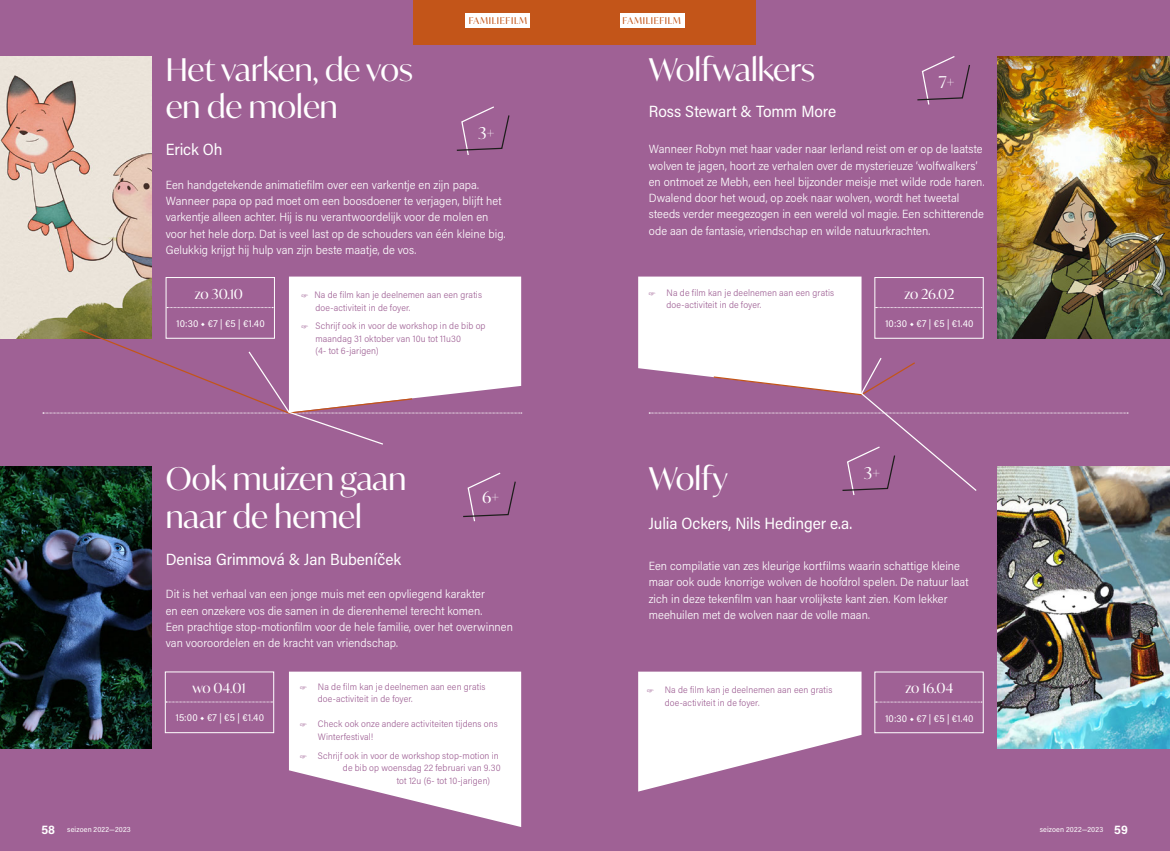
<style>
.page{position:relative;width:1170px;height:851px;background:#fff}
.page>*{position:absolute;margin:0;border:0;box-sizing:border-box;transform-origin:0 0}
.t1{font:31.25px/37.5px "Ivy Mode";color:#fff}
.t2{font:16.25px "Acumin Pro Semi Cond";letter-spacing:-.005em;color:#fff}
.t3{font:16.25px "Ivy Mode";color:#fff}
.t4{font:13.75px "Ivy Mode";letter-spacing:-.005em;color:#fff}
.t5{font:300 11.88px/16.2px "Acumin Pro Semi Cond";letter-spacing:.005em;color:#fff}
.t6{font:10px "Acumin Pro Semi Cond";letter-spacing:.015em;color:#fff}
.t7{font:300 9.38px/12.5px "Acumin Pro Semi Cond";letter-spacing:.015em;color:#9f6195}
.t8{font:9.38px "Ivy Mode";letter-spacing:.08em;color:#c35519}
.t9{font:7.5px "Acumin Pro Semi Cond";letter-spacing:.025em;color:#fff}
.s1{font-weight:600}
.s2{font-family:"Director";font-weight:400}
.s3{font-weight:700;font-size:12.5px}
</style>
<div class="page">
<div style="left:0;top:0;width:1169px;height:850px;background:#9f6195"></div>
<div style="left:165px;top:671px;width:109px;height:61px;border:1px solid #fff"></div>
<svg style="left:166px;top:701px;width:106px;height:1px"></svg>
<img style="left:0;top:57px;width:151px;height:281px">
<img style="left:0;top:466px;width:151px;height:282px">
<svg style="left:289px;top:671px;width:232px;height:155px"></svg>
<svg style="left:43px;top:276px;width:479px;height:169px"></svg>
<div style="left:413px;top:0;width:342px;height:44px;background:#c35519"></div>
<div style="left:465px;top:14px;width:65px;height:14px;background:#fff"></div>
<svg style="left:456px;top:106px;width:54px;height:49px"></svg>
<svg style="left:463px;top:472px;width:53px;height:50px"></svg>
<div style="left:874px;top:671px;width:109px;height:62px;border:1px solid #fff"></div>
<svg style="left:875px;top:701px;width:106px;height:1px"></svg>
<img style="left:997px;top:57px;width:172px;height:281px">
<img style="left:997px;top:466px;width:172px;height:282px">
<svg style="left:638px;top:671px;width:223px;height:120px"></svg>
<div style="left:619px;top:14px;width:65px;height:14px;background:#fff"></div>
<svg style="left:917px;top:56px;width:53px;height:49px"></svg>
<svg style="left:638px;top:276px;width:489px;height:220px"></svg>
<h1 class="t1" style="left:166px;top:50px;width:248px">Het varken, de vos en de molen</h1>
<h2 class="t2" style="left:166px;top:138px;width:58px">Erick Oh</h2>
<p class="t8" style="left:468px;top:15px;width:60px">FAMILIEFILM</p>
<h2 class="t3" style="left:478px;top:122px;width:18px">3+</h2>
<p class="t5" style="left:166px;top:176px;width:341px">Een handgetekende animatiefilm over een varkentje en zijn papa.<br>Wanneer papa op pad moet om een boosdoener te verjagen, blijft het varkentje alleen achter. Hij is nu verantwoordelijk voor de molen en voor het hele dorp. Dat is veel last op de schouders van één kleine big.<br>Gelukkig krijgt hij hulp van zijn beste maatje, de vos.</p>
<p class="t4" style="left:195px;top:284px;width:50px">zo 30.10</p>
<p class="t6" style="left:176px;top:316px;width:90px">10:30 <span class="s1">◆</span> €7 | €5 | €1.40</p>
<p class="t7" style="left:315px;top:288px;width:168px;text-indent:-14px"><span class="s2">☞</span> Na de film kan je deelnemen aan een gratis doe-activiteit in de foyer.</p>
<p class="t7" style="left:315px;top:319px;width:171px;text-indent:-14px"><span class="s2">☞</span> Schrijf ook in voor de workshop in de bib op maandag 31 oktober van 10u tot 11u30<br>(4- tot 6-jarigen)</p>
<p class="t9" style="left:41px;top:823px;width:91px"><span class="s3">58</span> seizoen 2022—2023</p>
<h1 class="t1" style="left:166px;top:459px;width:242px">Ook muizen gaan naar de hemel</h1>
<h2 class="t2" style="left:166px;top:547px;width:237px">Denisa Grimmová &amp; Jan Bubeníček</h2>
<h2 class="t3" style="left:482px;top:486px;width:19px">6+</h2>
<p class="t5" style="left:166px;top:585px;width:349px">Dit is het verhaal van een jonge muis met een opvliegend karakter<br>en een onzekere vos die samen in de dierenhemel terecht komen.<br>Een prachtige stop-motionfilm voor de hele familie, over het overwinnen van vooroordelen en de kracht van vriendschap.</p>
<p class="t4" style="left:192px;top:678px;width:55px">wo 04.01</p>
<p class="t6" style="left:176px;top:711px;width:90px">15:00 <span class="s1">◆</span> €7 | €5 | €1.40</p>
<p class="t7" style="left:318px;top:679px;width:169px;text-indent:-18px"><span class="s2">☞</span> Na de film kan je deelnemen aan een gratis doe-activiteit in de foyer.</p>
<p class="t7" style="left:318px;top:717px;width:181px;text-indent:-18px"><span class="s2">☞</span> Check ook onze andere activiteiten tijdens ons<br>Winterfestival!</p>
<p class="t7" style="left:300px;top:748px;width:200px"><span class="s2">☞</span> Schrijf ook in voor de workshop stop-motion in</p>
<p class="t7" style="left:343px;top:761px;width:159px">de bib op woensdag 22 februari van 9.30</p>
<p class="t7" style="left:396px;top:773px;width:95px">tot 12u (6- tot 10-jarigen)</p>
<p class="t8" style="left:622px;top:15px;width:60px">FAMILIEFILM</p>
<h1 class="t1" style="left:648px;top:50px;width:167px">Wolfwalkers</h1>
<h2 class="t2" style="left:648px;top:100px;width:189px">Ross Stewart &amp; Tomm More</h2>
<h2 class="t3" style="left:938px;top:71px;width:18px">7+</h2>
<p class="t5" style="left:648px;top:141px;width:337px">Wanneer Robyn met haar vader naar Ierland reist om er op de laatste wolven te jagen, hoort ze verhalen over de mysterieuze ‘wolfwalkers’ en ontmoet ze Mebh, een heel bijzonder meisje met wilde rode haren.<br>Dwalend door het woud, op zoek naar wolven, wordt het tweetal steeds verder meegezogen in een wereld vol magie. Een schitterende ode aan de fantasie, vriendschap en wilde natuurkrachten.</p>
<p class="t7" style="left:666px;top:286px;width:169px;text-indent:-18px"><span class="s2">☞</span> Na de film kan je deelnemen aan een gratis doe-activiteit in de foyer.</p>
<p class="t4" style="left:904px;top:284px;width:52px">zo 26.02</p>
<p class="t6" style="left:885px;top:316px;width:90px">10:30 <span class="s1">◆</span> €7 | €5 | €1.40</p>
<h1 class="t1" style="left:648px;top:459px;width:80px">Wolfy</h1>
<h2 class="t2" style="left:648px;top:512px;width:205px">Julia Ockers, Nils Hedinger e.a.</h2>
<h2 class="t3" style="left:863px;top:462px;width:18px">3+</h2>
<p class="t5" style="left:648px;top:557px;width:321px">Een compilatie van zes kleurige kortfilms waarin schattige kleine maar ook oude knorrige wolven de hoofdrol spelen. De natuur laat zich in deze tekenfilm van haar vrolijkste kant zien. Kom lekker meehuilen met de wolven naar de volle maan.</p>
<p class="t7" style="left:664px;top:683px;width:169px;text-indent:-18px"><span class="s2">☞</span> Na de film kan je deelnemen aan een gratis doe-activiteit in de foyer.</p>
<p class="t4" style="left:905px;top:678px;width:49px">zo 16.04</p>
<p class="t6" style="left:885px;top:711px;width:90px">10:30 <span class="s1">◆</span> €7 | €5 | €1.40</p>
<p class="t9" style="left:1039px;top:823px;width:90px">seizoen 2022—2023 <span class="s3">59</span></p>
</div>
